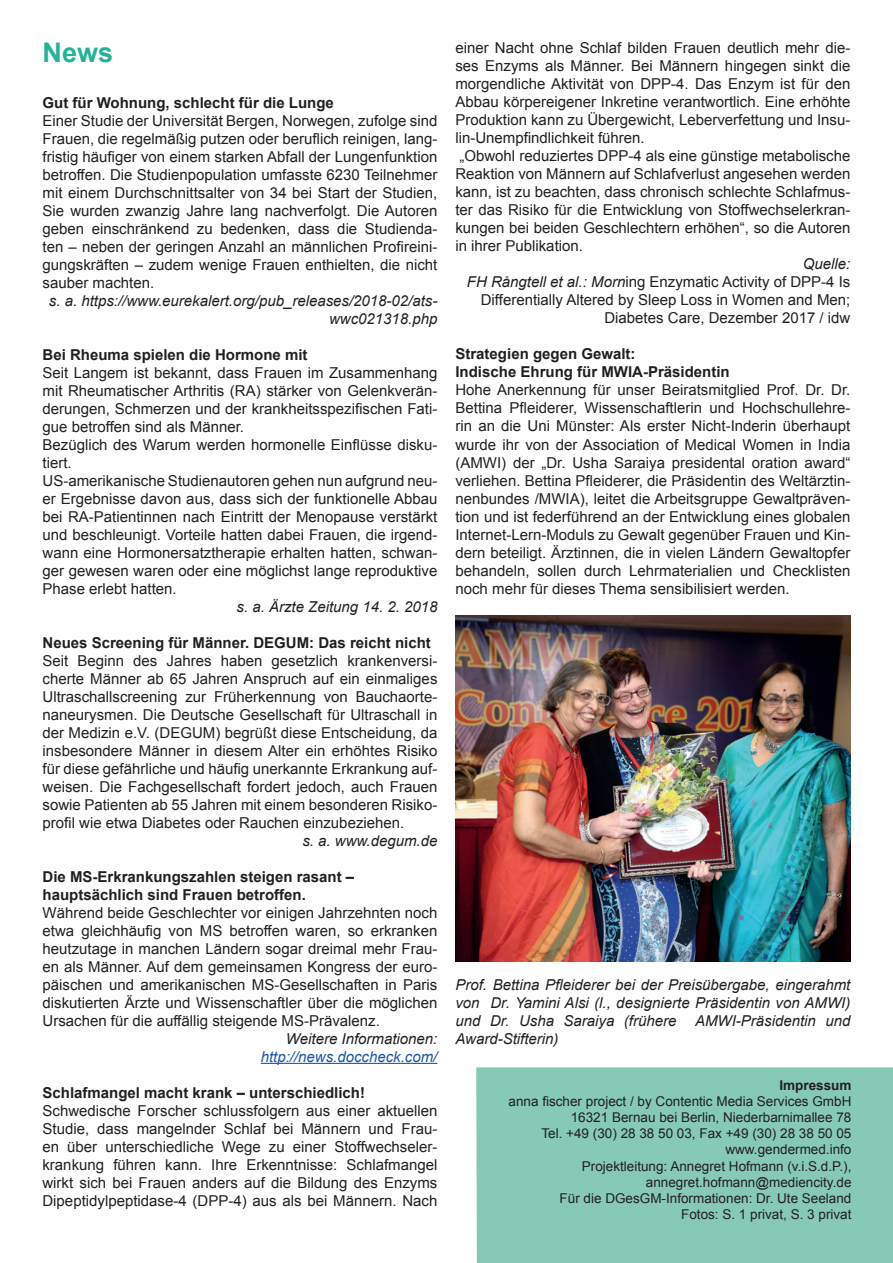
<style>
.page{position:relative;width:893px;height:1263px;background:#fff}
.page>*{position:absolute;margin:0;border:0;box-sizing:border-box;transform-origin:0 0}
.t1{font:700 27px "Arial";color:#24b396}
.t2{font:15px/18px "Arial";color:#231f20;text-align:justify}
.t3{font:italic 15px/18px "Arial";color:#231f20;text-align:right}
.t4{font:700 15px/18px "Arial";color:#231f20}
.t5{font:italic 15px "Arial";color:#1e56a6}
.t6{font:13.5px/16.2px "Arial";color:#231f20;text-align:right}
.t7{font:700 13.5px "Arial";color:#231f20}
.s1{font-style:italic}
</style>
<div class="page">
<hr style="left:261px;top:1063px;width:176px;height:1px;background:#1e56a6">
<img style="left:455px;top:615px;width:395px;height:346px">
<div style="left:476px;top:1067px;width:417px;height:196px;background:#85c9b6"></div>
<h1 class="t1" style="left:43px;top:35px;width:72px">News</h1>
<p class="t4" style="left:43px;top:94px;width:293px">Gut für Wohnung, schlecht für die Lunge</p>
<p class="t2" style="left:43px;top:112px;width:396px">Einer Studie der Universität Bergen, Norwegen, zufolge sind Frauen, die regelmäßig putzen oder beruflich reinigen, lang&shy;fristig häufiger von einem starken Abfall der Lungenfunktion betroffen. Die Studienpopulation umfasste 6230 Teilnehmer mit einem Durchschnittsalter von 34 bei Start der Studien, Sie wurden zwanzig Jahre lang nachverfolgt. Die Autoren geben einschränkend zu bedenken, dass die Studienda&shy;ten – neben der geringen Anzahl an männlichen Profireini&shy;gungskräften – zudem wenige Frauen enthielten, die nicht sauber machten.</p>
<p class="t3" style="left:49px;top:292px;width:390px">s. a. https://www.eurekalert.org/pub_releases/2018-02/ats&shy;wwc021318.php</p>
<p class="t4" style="left:43px;top:346px;width:267px">Bei Rheuma spielen die Hormone mit</p>
<p class="t2" style="left:43px;top:364px;width:396px;text-align:left">Seit Langem ist bekannt, dass Frauen im Zusammenhang mit Rheumatischer Arthritis (RA) stärker von Gelenkverän&shy;derungen, Schmerzen und der krankheitsspezifischen Fati&shy;gue betroffen sind als Männer.<br>Bezüglich des Warum werden hormonelle Einflüsse disku&shy;tiert.<br>US-amerikanische Studienautoren gehen nun aufgrund neu&shy;er Ergebnisse davon aus, dass sich der funktionelle Abbau bei RA-Patientinnen nach Eintritt der Menopause verstärkt und beschleunigt. Vorteile hatten dabei Frauen, die irgend&shy;wann eine Hormonersatztherapie erhalten hatten, schwan&shy;ger gewesen waren oder eine möglichst lange reproduktive Phase erlebt hatten.</p>
<p class="t3" style="left:236px;top:598px;width:202px">s. a. Ärzte Zeitung 14. 2. 2018</p>
<p class="t4" style="left:43px;top:634px;width:390px">Neues Screening für Männer. DEGUM: Das reicht nicht</p>
<p class="t2" style="left:43px;top:652px;width:396px">Seit Beginn des Jahres haben gesetzlich krankenversi&shy;cherte Männer ab 65 Jahren Anspruch auf ein einmaliges Ultraschallscreening zur Früherkennung von Bauchaorte&shy;naneurysmen. Die Deutsche Gesellschaft für Ultraschall in der Medizin e.V. (DEGUM) begrüßt diese Entscheidung, da insbesondere Männer in diesem Alter ein erhöhtes Risiko für diese gefährliche und häufig unerkannte Erkrankung auf&shy;weisen. Die Fachgesellschaft fordert jedoch, auch Frauen sowie Patienten ab 55 Jahren mit einem besonderen Risiko&shy;profil wie etwa Diabetes oder Rauchen einzubeziehen.</p>
<p class="t3" style="left:302px;top:832px;width:137px">s. a. www.degum.de</p>
<p class="t4" style="left:43px;top:868px;width:313px">Die MS-Erkrankungszahlen steigen rasant – hauptsächlich sind Frauen betroffen.</p>
<p class="t2" style="left:43px;top:904px;width:396px">Während beide Geschlechter vor einigen Jahrzehnten noch etwa gleichhäufig von MS betroffen waren, so erkranken heutzutage in manchen Ländern sogar dreimal mehr Frau&shy;en als Männer. Auf dem gemeinsamen Kongress der euro&shy;päischen und amerikanischen MS-Gesellschaften in Paris diskutierten Ärzte und Wissenschaftler über die möglichen Ursachen für die auffällig steigende MS-Prävalenz.</p>
<p class="t3" style="left:286px;top:1030px;width:153px">Weitere Informationen:</p>
<p class="t5" style="left:261px;top:1047px;width:178px">http://news.doccheck.com/</p>
<p class="t4" style="left:42px;top:1084px;width:324px">Schlafmangel macht krank – unterschiedlich!</p>
<p class="t2" style="left:42px;top:1102px;width:396px">Schwedische Forscher schlussfolgern aus einer aktuellen Studie, dass mangelnder Schlaf bei Männern und Frau&shy;en über unterschiedliche Wege zu einer Stoffwechseler&shy;krankung führen kann. Ihre Erkenntnisse: Schlafmangel wirkt sich bei Frauen anders auf die Bildung des Enzyms Dipeptidylpeptidase-4 (DPP-4) aus als bei Männern. Nach</p>
<p class="t2" style="left:455px;top:39px;width:396px;text-align:left">einer Nacht ohne Schlaf bilden Frauen deutlich mehr die&shy;ses Enzyms als Männer. Bei Männern hingegen sinkt die morgendliche Aktivität von DPP-4. Das Enzym ist für den Abbau körpereigener Inkretine verantwortlich. Eine erhöhte Produktion kann zu Übergewicht, Leberverfettung und Insu&shy;lin-Unempfindlichkeit führen.<br>„Obwohl reduziertes DPP-4 als eine günstige metabolische Reaktion von Männern auf Schlafverlust angesehen werden kann, ist zu beachten, dass chronisch schlechte Schlafmus&shy;ter das Risiko für die Entwicklung von Stoffwechselerkran&shy;kungen bei beiden Geschlechtern erhöhen“, so die Autoren in ihrer Publikation.</p>
<p class="t2" style="left:467px;top:255px;width:385px;text-align:right"><span class="s1">Quelle:<br>FH Rångtell et al.: Morn</span>ing Enzymatic Activity of DPP-4 Is Differentially Altered by Sleep Loss in Women and Men; Diabetes Care, Dezember 2017 / idw</p>
<p class="t4" style="left:455px;top:346px;width:276px">Strategien gegen Gewalt:<br>Indische Ehrung für MWIA-Präsidentin</p>
<p class="t2" style="left:455px;top:381px;width:396px">Hohe Anerkennung für unser Beiratsmitglied Prof. Dr. Dr.<br>Bettina Pfleiderer, Wissenschaftlerin und Hochschullehre&shy;rin an die Uni Münster: Als erster Nicht-Inderin überhaupt wurde ihr von der Association of Medical Women in India (AMWI) der „Dr. Usha Saraiya presidental oration award“ verliehen. Bettina Pfleiderer, die Präsidentin des Weltärztin&shy;nenbundes /MWIA), leitet die Arbeitsgruppe Gewaltpräven&shy;tion und ist federführend an der Entwicklung eines globalen Internet-Lern-Moduls zu Gewalt gegenüber Frauen und Kin&shy;dern beteiligt. Ärztinnen, die in vielen Ländern Gewaltopfer behandeln, sollen durch Lehrmaterialien und Checklisten noch mehr für dieses Thema sensibilisiert werden.</p>
<p class="t3" style="left:455px;top:975px;width:396px;text-align:justify">Prof. Bettina Pfleiderer bei der Preisübergabe, eingerahmt von Dr. Yamini Alsi (l., designierte Präsidentin von AMWI) und Dr. Usha Saraiya (frühere AMWI-Präsidentin und Award-Stifterin)</p>
<p class="t7" style="left:779px;top:1076px;width:74px">Impressum</p>
<p class="t6" style="left:509px;top:1093px;width:344px">anna fischer project / by Contentic Media Services GmbH 16321 Bernau bei Berlin, Niederbarnimallee 78<br>Tel. +49 (30) 28 38 50 03, Fax +49 (30) 28 38 50 05 www.gendermed.info<br>Projektleitung: Annegret Hofmann (v.i.S.d.P.), annegret.hofmann@mediencity.de<br>Für die DGesGM-Informationen: Dr. Ute Seeland<br>Fotos: S. 1 privat, S. 3 privat</p>
</div>
